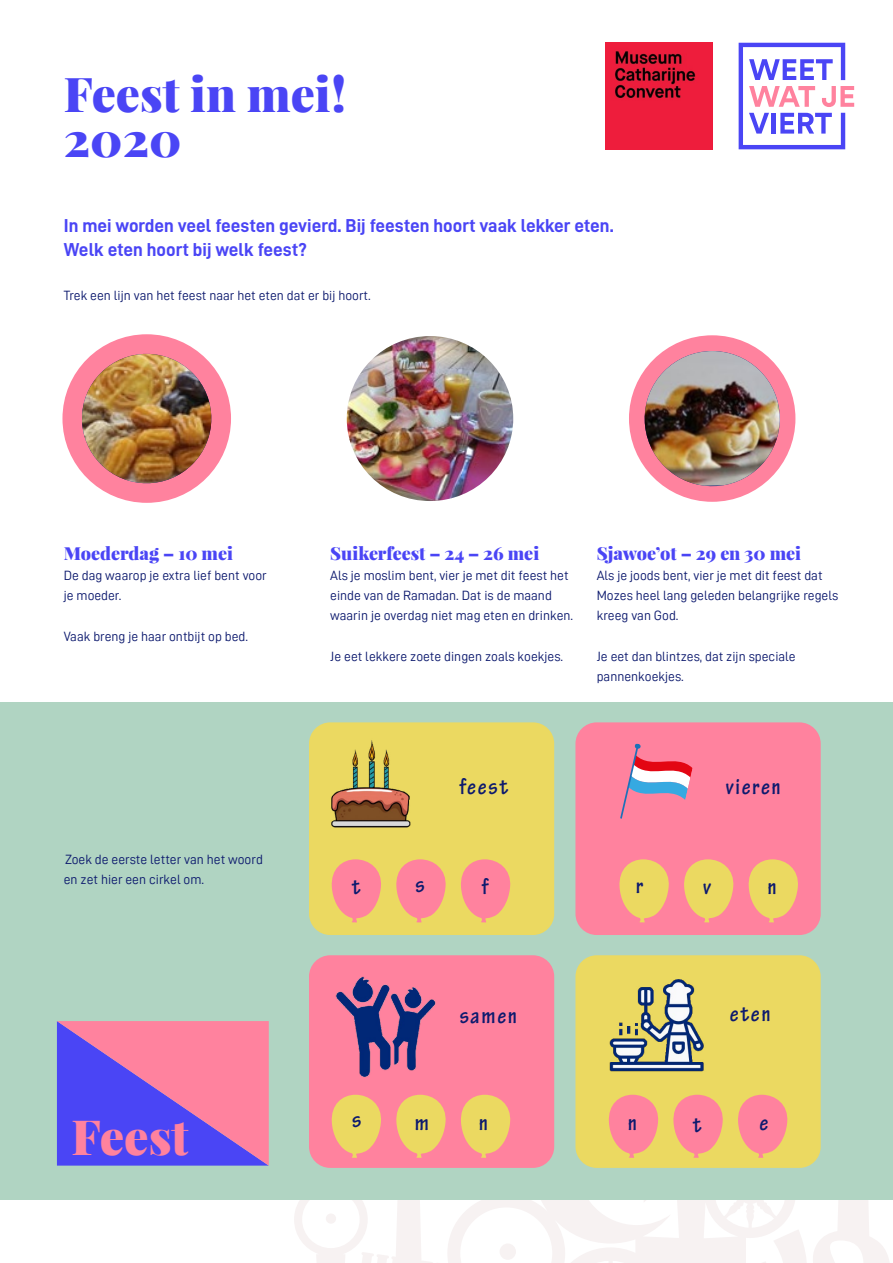
<style>
.page{position:relative;width:893px;height:1263px;background:#fff}
.page>*{position:absolute;margin:0;border:0;box-sizing:border-box;transform-origin:0 0}
.t1{font:900 48.6px "Playfair Display";color:#ff829e}
.t2{font:900 48px "Playfair Display";color:#4a45f5}
.t3{font:700 condensed 24px "Tekton Pro";letter-spacing:.07em;color:#0d1a6e}
.t4{font:18.75px/24px "D DIN Bold";color:#4a45f5}
.t5{font:900 18px "Playfair Display";color:#4a45f5}
.t6{font:13.5px/20.2px "D DIN";color:#0d1a6e}
</style>
<div class="page">
<svg style="left:739px;top:43px;width:115px;height:106px"></svg>
<svg style="left:294px;top:1200px;width:595px;height:63px"></svg>
<div style="left:0;top:702px;width:893px;height:498px;background:#b0d4c2"></div>
<svg style="left:57px;top:1021px;width:212px;height:144px;background:#a564c9"></svg>
<img style="left:606px;top:43px;width:106px;height:106px">
<div style="left:62px;top:334px;width:169px;height:169px;background:#ff829e;border-radius:50%"></div>
<img style="left:80px;top:354px;width:134px;height:130px">
<img style="left:347px;top:336px;width:166px;height:165px">
<div style="left:629px;top:335px;width:166px;height:167px;background:#ff829e;border-radius:50%"></div>
<img style="left:639px;top:351px;width:146px;height:135px">
<div style="left:309px;top:722px;width:245px;height:213px;background:#ebd961;border-radius:21px"></div>
<div style="left:309px;top:955px;width:245px;height:213px;background:#ff829e;border-radius:21px"></div>
<div style="left:575px;top:722px;width:246px;height:213px;background:#ff829e;border-radius:21px"></div>
<div style="left:575px;top:955px;width:246px;height:213px;background:#ebd961;border-radius:21px"></div>
<svg style="left:331px;top:859px;width:50px;height:63px"></svg>
<svg style="left:396px;top:859px;width:50px;height:63px"></svg>
<svg style="left:461px;top:859px;width:50px;height:63px"></svg>
<svg style="left:619px;top:859px;width:50px;height:63px"></svg>
<svg style="left:684px;top:859px;width:50px;height:63px"></svg>
<svg style="left:748px;top:859px;width:50px;height:63px"></svg>
<svg style="left:331px;top:1095px;width:50px;height:63px"></svg>
<svg style="left:396px;top:1095px;width:50px;height:63px"></svg>
<svg style="left:461px;top:1095px;width:50px;height:63px"></svg>
<svg style="left:608px;top:1095px;width:51px;height:63px"></svg>
<svg style="left:673px;top:1095px;width:50px;height:63px"></svg>
<svg style="left:738px;top:1095px;width:50px;height:63px"></svg>
<img style="left:331px;top:740px;width:80px;height:88px">
<svg style="left:620px;top:749px;width:73px;height:70px"></svg>
<svg style="left:634px;top:743px;width:7px;height:6px"></svg>
<img style="left:335px;top:976px;width:101px;height:101px">
<img style="left:609px;top:979px;width:95px;height:93px">
<h2 class="t2" style="left:64px;top:63px;width:284px">Feest in mei!</h2>
<h2 class="t2" style="left:64px;top:108px;width:119px">2020</h2>
<h3 class="t4" style="left:64px;top:213px;width:551px">In mei worden veel feesten gevierd. Bij feesten hoort vaak lekker eten.<br>Welk eten hoort bij welk feest?</h3>
<p class="t6" style="left:64px;top:285px;width:308px">Trek een lijn van het feest naar het eten dat er bij hoort.</p>
<h3 class="t5" style="left:64px;top:541px;width:171px">Moederdag – 10 mei</h3>
<p class="t6" style="left:64px;top:565px;width:204px">De dag waarop je extra lief bent voor je moeder.</p>
<p class="t6" style="left:64px;top:625px;width:186px">Vaak breng je haar ontbijt op bed.</p>
<p class="t6" style="left:64px;top:849px;width:201px">Zoek de eerste letter van het woord en zet hier een cirkel om.</p>
<h1 class="t1" style="left:71px;top:1105px;width:119px">Feest</h1>
<h3 class="t5" style="left:330px;top:541px;width:210px">Suikerfeest – 24 – 26 mei</h3>
<p class="t6" style="left:330px;top:565px;width:244px">Als je moslim bent, vier je met dit feest het einde van de Ramadan. Dat is de maand waarin je overdag niet mag eten en drinken.</p>
<p class="t6" style="left:330px;top:646px;width:234px">Je eet lekkere zoete dingen zoals koekjes.</p>
<h3 class="t5" style="left:597px;top:541px;width:206px">Sjawoe’ot – 29 en 30 mei</h3>
<p class="t6" style="left:597px;top:565px;width:243px">Als je joods bent, vier je met dit feest dat<br>Mozes heel lang geleden belangrijke regels kreeg van God.</p>
<p class="t6" style="left:597px;top:646px;width:200px">Je eet dan blintzes, dat zijn speciale pannenkoekjes.</p>
<h3 class="t3" style="left:459px;top:773px;width:51px">feest</h3>
<h3 class="t3" style="left:726px;top:773px;width:56px">vieren</h3>
<h3 class="t3" style="left:352px;top:872px;width:10px">t</h3>
<h3 class="t3" style="left:415px;top:870px;width:11px">s</h3>
<h3 class="t3" style="left:482px;top:872px;width:8px">f</h3>
<h3 class="t3" style="left:636px;top:872px;width:9px">r</h3>
<h3 class="t3" style="left:703px;top:872px;width:9px">v</h3>
<h3 class="t3" style="left:767px;top:872px;width:11px">n</h3>
<h3 class="t3" style="left:459px;top:1001px;width:59px">samen</h3>
<h3 class="t3" style="left:730px;top:1000px;width:42px">eten</h3>
<h3 class="t3" style="left:352px;top:1106px;width:11px">s</h3>
<h3 class="t3" style="left:415px;top:1108px;width:16px">m</h3>
<h3 class="t3" style="left:479px;top:1108px;width:11px">n</h3>
<h3 class="t3" style="left:628px;top:1108px;width:11px">n</h3>
<h3 class="t3" style="left:693px;top:1110px;width:10px">t</h3>
<h3 class="t3" style="left:759px;top:1108px;width:10px">e</h3>
</div>
